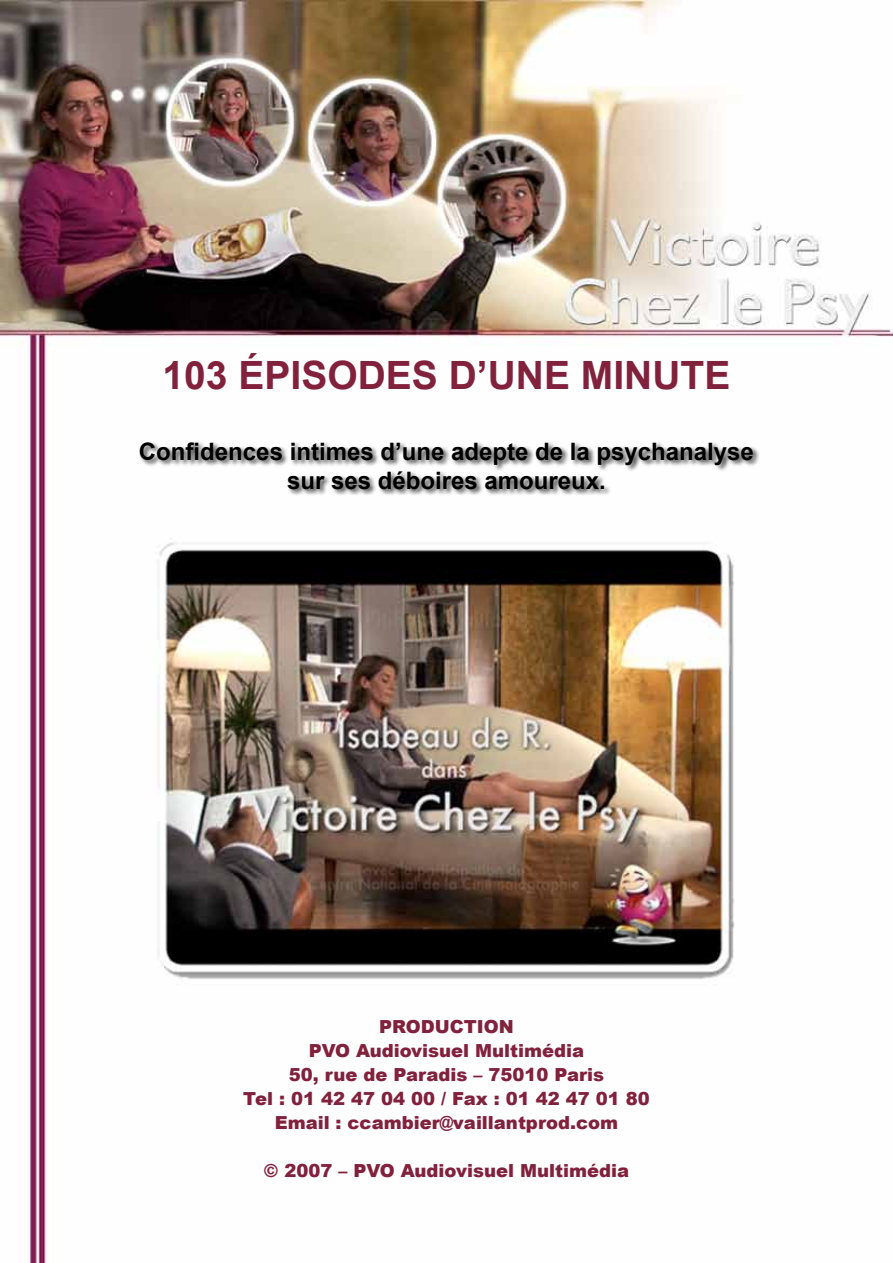
<style>
.page{position:relative;width:893px;height:1263px;background:#fff}
.page>*{position:absolute;margin:0;border:0;box-sizing:border-box;transform-origin:0 0}
.t1{font:700 39px "Arial";color:#81213c}
.t2{font:700 24px/28.8px "Arial";color:#000;text-align:center}
.t3{font:900 18px/24px "Arial";color:#81213c;text-align:center}
</style>
<div class="page">
<img style="left:0;top:0;width:893px;height:1263px">
<div style="left:139px;top:441px;width:621px;height:55px;background:#000;opacity:.75"></div>
<h1 class="t1" style="left:163px;top:350px;width:569px">103 épisodes d’une minute</h1>
<h2 class="t2" style="left:139px;top:438px;width:616px">Confidences intimes d’une adepte de la psychanalyse sur ses déboires amoureux.</h2>
<p class="t3" style="left:243px;top:1014px;width:408px">PRODUCTION<br>PVO Audiovisuel Multimédia<br>50, rue de Paradis – 75010 Paris<br>Tel : 01 42 47 04 00 / Fax : 01 42 47 01 80<br>Email : ccambier@vaillantprod.com</p>
<p class="t3" style="left:264px;top:1158px;width:367px">© 2007 – PVO Audiovisuel Multimédia</p>
</div>
